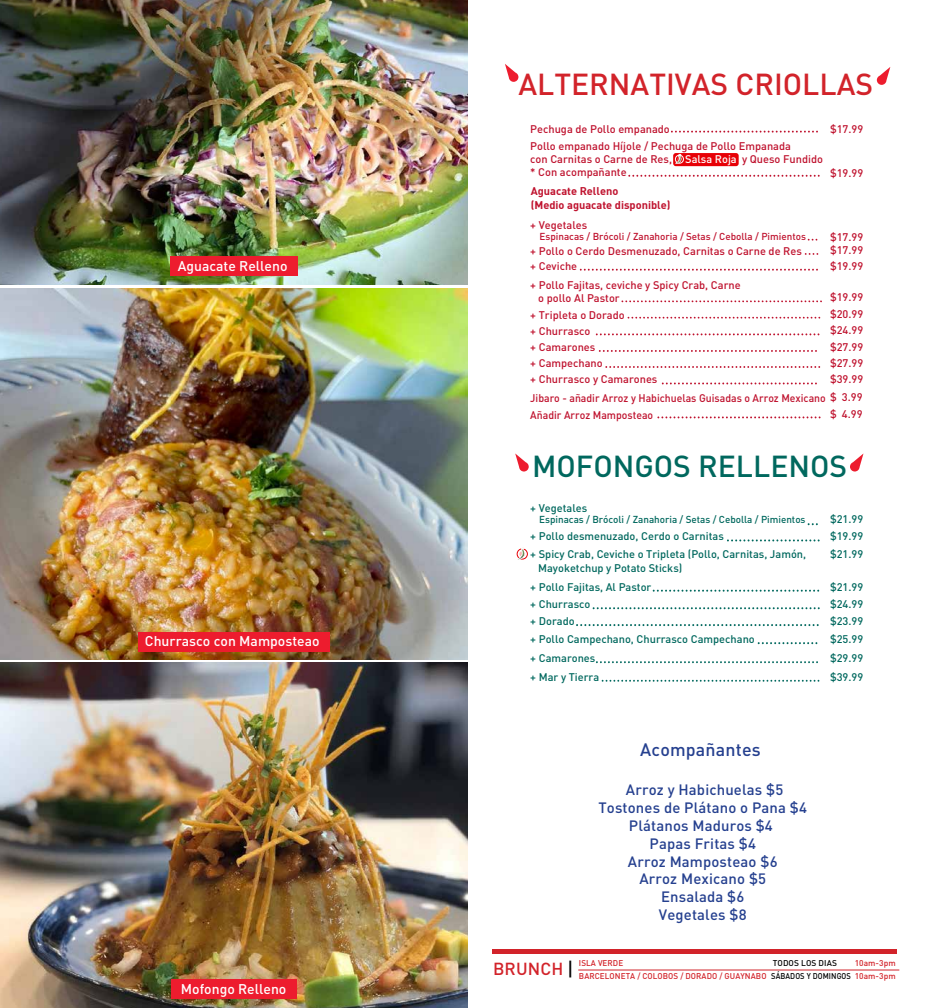
<style>
.page{position:relative;width:936px;height:1008px;background:#fff}
.page>*{position:absolute;margin:0;border:0;box-sizing:border-box;transform-origin:0 0}
.t1{font:500 30px "DINOT";color:#d2232a}
.t2{font:500 30px "DINOT";color:#00685e}
.t3{font:500 17.8px "DINOT";letter-spacing:.01em;color:#25408f}
.t4{font:500 17.3px "DINOT";letter-spacing:.01em;color:#d2232a}
.t5{font:500 14.9px/17.8px "DINOT";letter-spacing:.01em;color:#25408f;text-align:center}
.t6{font:500 13.9px "DINOT";color:#fff}
.t7{font:500 11px/13.2px "DINOT";color:#bf122e}
.t8{font:500 11px/18.1px "DINOT";color:#00685e}
.t9{font:500 11px "DINOT";color:#bf122e;scale:.95 1}
.t10{font:11px/13.5px "DIN Bold";color:#bf122e}
.t11{font:500 10px "DINOT";color:#bf122e}
.t12{font:500 10px "DINOT";color:#00685e}
.t13{font:500 8.4px/12.9px "DINOT";letter-spacing:.01em;color:#d2232a;text-align:right}
.t14{font:500 8.4px "DINOT";letter-spacing:.01em;color:#000}
.t15{font:500 8.4px "DINOT";letter-spacing:.01em;color:#d2232a;scale:.96 1}
.s1{color:#fff}
.s2{color:#000}
.s3{font-size:19.5px;color:#000}
</style>
<div class="page">
<div style="left:673px;top:153px;width:66px;height:13px;background:#e70006;border-radius:3px"></div>
<div style="left:675px;top:155px;width:9px;height:8px;border:1px solid #fff;border-radius:50%"></div>
<svg style="left:675px;top:153px;width:7px;height:11px"></svg>
<img style="left:0;top:662px;width:468px;height:346px">
<img style="left:0;top:288px;width:468px;height:372px">
<img style="left:0;top:0;width:468px;height:285px">
<svg style="left:629px;top:175px;width:191px;height:2px"></svg>
<svg style="left:672px;top:131px;width:146px;height:2px"></svg>
<svg style="left:806px;top:253px;width:13px;height:2px"></svg>
<svg style="left:600px;top:350px;width:217px;height:2px"></svg>
<svg style="left:606px;top:366px;width:214px;height:2px"></svg>
<svg style="left:728px;top:539px;width:92px;height:3px"></svg>
<svg style="left:654px;top:590px;width:166px;height:2px"></svg>
<svg style="left:809px;top:523px;width:9px;height:2px"></svg>
<svg style="left:577px;top:624px;width:242px;height:2px"></svg>
<svg style="left:759px;top:642px;width:59px;height:2px"></svg>
<svg style="left:597px;top:661px;width:221px;height:2px"></svg>
<svg style="left:594px;top:607px;width:226px;height:2px"></svg>
<svg style="left:603px;top:680px;width:217px;height:2px"></svg>
<svg style="left:663px;top:382px;width:154px;height:2px"></svg>
<svg style="left:658px;top:416px;width:162px;height:2px"></svg>
<svg style="left:809px;top:239px;width:9px;height:2px"></svg>
<svg style="left:628px;top:317px;width:192px;height:2px"></svg>
<svg style="left:622px;top:300px;width:200px;height:2px"></svg>
<svg style="left:850px;top:454px;width:13px;height:18px"></svg>
<svg style="left:515px;top:453px;width:14px;height:19px"></svg>
<div style="left:493px;top:949px;width:404px;height:5px;background:#d2232a"></div>
<hr style="left:578px;top:970px;width:321px;height:1px;background:#d2232a">
<svg style="left:581px;top:269px;width:237px;height:2px"></svg>
<svg style="left:597px;top:333px;width:223px;height:2px"></svg>
<svg style="left:877px;top:67px;width:13px;height:18px"></svg>
<svg style="left:505px;top:64px;width:13px;height:18px"></svg>
<div style="left:170px;top:256px;width:128px;height:20px;background:#ed1c2e"></div>
<div style="left:138px;top:632px;width:192px;height:20px;background:#ed1c2e"></div>
<div style="left:171px;top:979px;width:126px;height:20px;background:#ed1c2e"></div>
<div style="left:517px;top:549px;width:11px;height:10px;border:1px solid #e70006;border-radius:50%"></div>
<svg style="left:517px;top:548px;width:8px;height:12px"></svg>
<p class="t6" style="left:178px;top:257px;width:111px">Aguacate Relleno</p>
<p class="t6" style="left:145px;top:633px;width:176px">Churrasco con Mamposteao</p>
<p class="t6" style="left:181px;top:981px;width:107px">Mofongo Relleno</p>
<h1 class="t1" style="left:518px;top:67px;width:356px">ALTERNATIVAS CRIOLLAS</h1>
<p class="t7" style="left:530px;top:122px;width:141px">Pechuga de Pollo empanado</p>
<p class="t7" style="left:830px;top:122px;width:35px">$17.99</p>
<p class="t7" style="left:530px;top:139px;width:294px">Pollo empanado Híjole / Pechuga de Pollo Empanada<br>con Carnitas o Carne de Res, <span class="s1">Salsa Roja</span> y Queso Fundido * Con acompañante</p>
<p class="t7" style="left:830px;top:166px;width:35px">$19.99</p>
<p class="t10" style="left:531px;top:185px;width:141px">Aguacate Relleno<br>(Medio aguacate disponible)</p>
<p class="t7" style="left:530px;top:218px;width:59px">+ Vegetales</p>
<p class="t11" style="left:540px;top:231px;width:268px">Espinacas / Brócoli / Zanahoria / Setas / Cebolla / Pimientos</p>
<p class="t7" style="left:530px;top:244px;width:273px">+ Pollo o Cerdo Desmenuzado, Carnitas o Carne de Res</p>
<p class="t7" style="left:830px;top:230px;width:35px">$17.99</p>
<p class="t7" style="left:830px;top:243px;width:35px">$17.99</p>
<p class="t7" style="left:530px;top:259px;width:48px">+ Ceviche</p>
<p class="t7" style="left:830px;top:259px;width:35px">$19.99</p>
<p class="t7" style="left:538px;top:278px;width:204px;text-indent:-8px">+ Pollo Fajitas, ceviche y Spicy Crab, Carne o pollo Al Pastor</p>
<p class="t7" style="left:830px;top:291px;width:35px">$19.99</p>
<p class="t7" style="left:830px;top:307px;width:35px">$20.99</p>
<p class="t7" style="left:830px;top:340px;width:35px">$27.99</p>
<p class="t7" style="left:530px;top:308px;width:96px">+ Tripleta o Dorado</p>
<p class="t7" style="left:530px;top:339px;width:74px;line-height:16px">+ Camarones + Campechano</p>
<p class="t7" style="left:530px;top:325px;width:62px">+ Churrasco</p>
<p class="t7" style="left:830px;top:324px;width:35px">$24.99</p>
<p class="t7" style="left:830px;top:356px;width:35px">$27.99</p>
<p class="t7" style="left:530px;top:373px;width:129px">+ Churrasco y Camarones</p>
<p class="t7" style="left:830px;top:373px;width:35px">$39.99</p>
<p class="t9" style="left:530px;top:392px;width:351px">Jibaro - añadir Arroz y Habichuelas Guisadas o Arroz Mexicano $ 3.99</p>
<p class="t9" style="left:530px;top:408px;width:131px">Añadir Arroz Mamposteao</p>
<p class="t7" style="left:830px;top:407px;width:34px">$ 4.99</p>
<h1 class="t2" style="left:532px;top:449px;width:317px">MOFONGOS RELLENOS</h1>
<p class="t8" style="left:530px;top:499px;width:59px">+ Vegetales</p>
<p class="t12" style="left:539px;top:514px;width:268px">Espinacas / Brócoli / Zanahoria / Setas / Cebolla / Pimientos</p>
<p class="t8" style="left:830px;top:509px;width:35px">$21.99</p>
<p class="t8" style="left:530px;top:527px;width:195px">+ Pollo desmenuzado, Cerdo o Carnitas</p>
<p class="t8" style="left:830px;top:527px;width:35px">$19.99</p>
<p class="t8" style="left:538px;top:547px;width:269px;line-height:14px;text-indent:-8px">+ Spicy Crab, Ceviche o Tripleta (Pollo, Carnitas, Jamón,<br>Mayoketchup y Potato Sticks)</p>
<p class="t8" style="left:830px;top:545px;width:35px">$21.99</p>
<p class="t8" style="left:530px;top:578px;width:123px">+ Pollo Fajitas, Al Pastor</p>
<p class="t8" style="left:830px;top:578px;width:35px">$21.99</p>
<p class="t8" style="left:530px;top:595px;width:62px">+ Churrasco</p>
<p class="t8" style="left:830px;top:595px;width:35px">$24.99</p>
<p class="t8" style="left:530px;top:612px;width:46px">+ Dorado</p>
<p class="t8" style="left:830px;top:612px;width:35px">$23.99 $25.99</p>
<p class="t8" style="left:530px;top:649px;width:67px">+ Camarones</p>
<p class="t8" style="left:830px;top:649px;width:35px">$29.99</p>
<p class="t8" style="left:530px;top:630px;width:226px">+ Pollo Campechano, Churrasco Campechano</p>
<p class="t8" style="left:530px;top:668px;width:71px">+ Mar y Tierra</p>
<p class="t8" style="left:830px;top:668px;width:35px">$39.99</p>
<h2 class="t3" style="left:640px;top:739px;width:122px">Acompañantes</h2>
<h3 class="t5" style="left:598px;top:781px;width:210px">Arroz y Habichuelas $5<br>Tostones de Plátano o Pana $4<br>Plátanos Maduros $4<br>Papas Fritas $4<br>Arroz Mamposteao $6<br>Arroz Mexicano $5<br>Ensalada $6<br>Vegetales $8</h3>
<p class="t13" style="left:579px;top:956px;width:318px">10am-3pm<br>BARCELONETA / COLOBOS / DORADO / GUAYNABO <span class="s2">SÁBADOS Y DOMINGOS</span> 10am-3pm</p>
<h3 class="t4" style="left:493px;top:959px;width:82px">BRUNCH <span class="s3">|</span></h3>
<p class="t15" style="left:579px;top:958px;width:48px">ISLA VERDE</p>
<p class="t14" style="left:773px;top:958px;width:66px">TODOS LOS DIAS</p>
</div>
